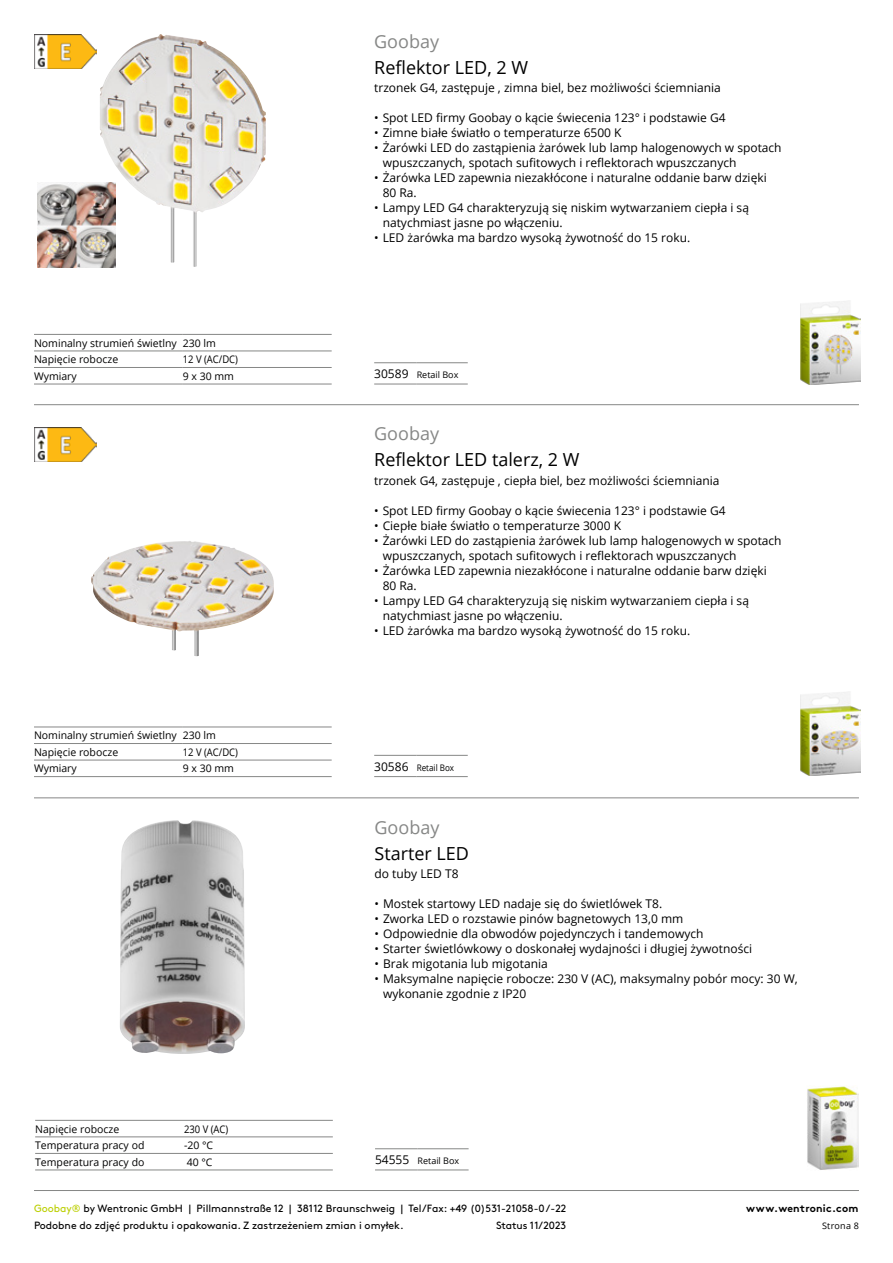
<style>
.page{position:relative;width:893px;height:1263px;background:#fff}
.page>*{position:absolute;margin:0;border:0;box-sizing:border-box;transform-origin:0 0}
.t1{font:18px "Open Sans";color:#000}
.t2{font:18px "Open Sans";color:#868786}
.t3{font:12px/15px "Open Sans";color:#000}
.t4{font:10.5px/16.5px "Open Sans";color:#000}
.t5{font:10.5px/16.8px "Brown";color:#000}
.t6{font:10.5px "Open Sans";color:#000;scale:.9 1}
.t7{font:700 10.5px "Brown";letter-spacing:.025em;color:#000}
.t8{font:9px "Open Sans";color:#000}
.t9{font:9px "Open Sans";color:#000;scale:.9 1}
.s1{font-size:12px}
.s2{color:#bbcf00}
</style>
<div class="page">
<hr style="left:34px;top:1190px;width:825px;height:1px;background:#868786">
<hr style="left:34px;top:404px;width:825px;height:1px;background:#868786">
<hr style="left:34px;top:798px;width:825px;height:1px;background:#868786">
<img style="left:120px;top:820px;width:125px;height:234px">
<img style="left:807px;top:1085px;width:52px;height:85px">
<hr style="left:375px;top:1148px;width:43px;height:1px;background:#868786">
<hr style="left:375px;top:1170px;width:43px;height:1px;background:#868786">
<hr style="left:418px;top:1148px;width:51px;height:1px;background:#868786">
<hr style="left:418px;top:1170px;width:51px;height:1px;background:#868786">
<img style="left:34px;top:34px;width:62px;height:34px">
<img style="left:100px;top:34px;width:166px;height:233px">
<img style="left:801px;top:301px;width:59px;height:83px">
<img style="left:38px;top:182px;width:77px;height:85px">
<hr style="left:374px;top:362px;width:43px;height:1px;background:#868786">
<hr style="left:417px;top:362px;width:51px;height:1px;background:#868786">
<hr style="left:374px;top:384px;width:43px;height:1px;background:#868786">
<hr style="left:417px;top:384px;width:51px;height:1px;background:#868786">
<img style="left:91px;top:541px;width:183px;height:115px">
<img style="left:801px;top:692px;width:59px;height:84px">
<hr style="left:374px;top:755px;width:43px;height:1px;background:#868786">
<hr style="left:417px;top:755px;width:51px;height:1px;background:#868786">
<hr style="left:374px;top:776px;width:43px;height:1px;background:#868786">
<hr style="left:417px;top:776px;width:51px;height:1px;background:#868786">
<img style="left:34px;top:427px;width:62px;height:34px">
<hr style="left:34px;top:334px;width:149px;height:1px;background:#868786">
<hr style="left:183px;top:334px;width:149px;height:1px;background:#868786">
<hr style="left:34px;top:351px;width:149px;height:1px;background:#868786">
<hr style="left:183px;top:351px;width:149px;height:1px;background:#868786">
<hr style="left:34px;top:367px;width:149px;height:1px;background:#868786">
<hr style="left:183px;top:367px;width:149px;height:1px;background:#868786">
<hr style="left:34px;top:384px;width:149px;height:1px;background:#868786">
<hr style="left:183px;top:384px;width:149px;height:1px;background:#868786">
<hr style="left:34px;top:727px;width:149px;height:1px;background:#868786">
<hr style="left:183px;top:727px;width:149px;height:1px;background:#868786">
<hr style="left:34px;top:743px;width:149px;height:1px;background:#868786">
<hr style="left:183px;top:743px;width:149px;height:1px;background:#868786">
<hr style="left:34px;top:760px;width:149px;height:1px;background:#868786">
<hr style="left:183px;top:760px;width:149px;height:1px;background:#868786">
<hr style="left:34px;top:776px;width:149px;height:1px;background:#868786">
<hr style="left:183px;top:776px;width:149px;height:1px;background:#868786">
<hr style="left:35px;top:1120px;width:149px;height:1px;background:#868786">
<hr style="left:184px;top:1120px;width:149px;height:1px;background:#868786">
<hr style="left:35px;top:1153px;width:149px;height:1px;background:#868786">
<hr style="left:184px;top:1153px;width:149px;height:1px;background:#868786">
<hr style="left:35px;top:1136px;width:149px;height:1px;background:#868786">
<hr style="left:184px;top:1136px;width:149px;height:1px;background:#868786">
<hr style="left:35px;top:1170px;width:149px;height:1px;background:#868786">
<hr style="left:184px;top:1170px;width:149px;height:1px;background:#868786">
<p class="t4" style="left:34px;top:334px;width:183px">Nominalny strumień świetlny 230 lm<br>Napięcie robocze</p>
<p class="t6" style="left:183px;top:352px;width:63px">12 V (AC/DC)</p>
<p class="t4" style="left:34px;top:367px;width:44px">Wymiary</p>
<p class="t4" style="left:183px;top:367px;width:53px">9 x 30 mm</p>
<p class="t4" style="left:34px;top:727px;width:183px">Nominalny strumień świetlny 230 lm<br>Napięcie robocze</p>
<p class="t6" style="left:183px;top:745px;width:63px">12 V (AC/DC)</p>
<p class="t4" style="left:34px;top:760px;width:44px">Wymiary</p>
<p class="t4" style="left:183px;top:760px;width:53px">9 x 30 mm</p>
<p class="t4" style="left:35px;top:1120px;width:86px">Napięcie robocze</p>
<p class="t6" style="left:184px;top:1121px;width:51px">230 V (AC)</p>
<p class="t4" style="left:35px;top:1137px;width:111px">Temperatura pracy od</p>
<p class="t4" style="left:184px;top:1137px;width:31px">-20 °C</p>
<p class="t4" style="left:35px;top:1153px;width:111px">Temperatura pracy do</p>
<p class="t4" style="left:187px;top:1153px;width:27px">40 °C</p>
<h1 class="t2" style="left:374px;top:29px;width:66px">Goobay</h1>
<h1 class="t1" style="left:374px;top:55px;width:155px">Reflektor LED, 2 W</h1>
<p class="t3" style="left:374px;top:80px;width:348px">trzonek G4, zastępuje , zimna biel, bez możliwości ściemniania</p>
<p class="t3" style="left:374px;top:110px;width:353px">• Spot LED firmy Goobay o kącie świecenia 123° i podstawie G4</p>
<p class="t3" style="left:374px;top:125px;width:249px">• Zimne białe światło o temperaturze 6500 K</p>
<p class="t3" style="left:383px;top:140px;width:400px;text-indent:-9px">• Żarówki LED do zastąpienia żarówek lub lamp halogenowych w spotach wpuszczanych, spotach sufitowych i reflektorach wpuszczanych</p>
<p class="t3" style="left:383px;top:170px;width:385px;text-indent:-9px">• Żarówka LED zapewnia niezakłócone i naturalne oddanie barw dzięki<br>80 Ra.</p>
<p class="t3" style="left:383px;top:200px;width:368px;text-indent:-9px">• Lampy LED G4 charakteryzują się niskim wytwarzaniem ciepła i są natychmiast jasne po włączeniu.</p>
<p class="t3" style="left:374px;top:230px;width:318px">• LED żarówka ma bardzo wysoką żywotność do 15 roku.</p>
<p class="t8" style="left:374px;top:369px;width:86px"><span class="s1">30589</span> Retail Box</p>
<h1 class="t2" style="left:374px;top:422px;width:66px">Goobay</h1>
<h1 class="t1" style="left:374px;top:447px;width:207px">Reflektor LED talerz, 2 W</h1>
<p class="t3" style="left:374px;top:473px;width:347px">trzonek G4, zastępuje , ciepła biel, bez możliwości ściemniania</p>
<p class="t3" style="left:374px;top:503px;width:353px">• Spot LED firmy Goobay o kącie świecenia 123° i podstawie G4</p>
<p class="t3" style="left:374px;top:518px;width:248px">• Ciepłe białe światło o temperaturze 3000 K</p>
<p class="t3" style="left:383px;top:533px;width:400px;text-indent:-9px">• Żarówki LED do zastąpienia żarówek lub lamp halogenowych w spotach wpuszczanych, spotach sufitowych i reflektorach wpuszczanych</p>
<p class="t3" style="left:383px;top:563px;width:385px;text-indent:-9px">• Żarówka LED zapewnia niezakłócone i naturalne oddanie barw dzięki<br>80 Ra.</p>
<p class="t3" style="left:383px;top:593px;width:368px;text-indent:-9px">• Lampy LED G4 charakteryzują się niskim wytwarzaniem ciepła i są natychmiast jasne po włączeniu.</p>
<p class="t3" style="left:374px;top:623px;width:318px">• LED żarówka ma bardzo wysoką żywotność do 15 roku.</p>
<p class="t9" style="left:374px;top:761px;width:90px"><span class="s1">30586</span> Retail Box</p>
<h1 class="t2" style="left:374px;top:815px;width:66px">Goobay</h1>
<h1 class="t1" style="left:374px;top:841px;width:96px">Starter LED</h1>
<p class="t3" style="left:374px;top:866px;width:86px">do tuby LED T8</p>
<p class="t3" style="left:374px;top:896px;width:289px">• Mostek startowy LED nadaje się do świetlówek T8.</p>
<p class="t3" style="left:374px;top:911px;width:310px">• Zworka LED o rozstawie pinów bagnetowych 13,0 mm</p>
<p class="t3" style="left:374px;top:926px;width:331px">• Odpowiednie dla obwodów pojedynczych i tandemowych</p>
<p class="t3" style="left:374px;top:941px;width:379px">• Starter świetlówkowy o doskonałej wydajności i długiej żywotności</p>
<p class="t3" style="left:374px;top:956px;width:175px">• Brak migotania lub migotania</p>
<p class="t3" style="left:383px;top:971px;width:416px;text-indent:-9px">• Maksymalne napięcie robocze: 230 V (AC), maksymalny pobór mocy: 30 W, wykonanie zgodnie z IP20</p>
<p class="t8" style="left:375px;top:1154px;width:86px"><span class="s1">54555</span> Retail Box</p>
<p class="t7" style="left:746px;top:1199px;width:114px">www.wentronic.com</p>
<p class="t5" style="left:34px;top:1199px;width:534px"><span class="s2">Goobay®</span> by Wentronic GmbH | Pillmannstraße 12 | 38112 Braunschweig | Tel/Fax: +49 (0)531-21058-0 /-22<br>Podobne do zdjęć produktu i opakowania. Z zastrzeżeniem zmian i omyłek.</p>
<p class="t5" style="left:496px;top:1216px;width:72px">Status 11/2023</p>
<p class="t8" style="left:822px;top:1219px;width:38px">Strona 8</p>
</div>
